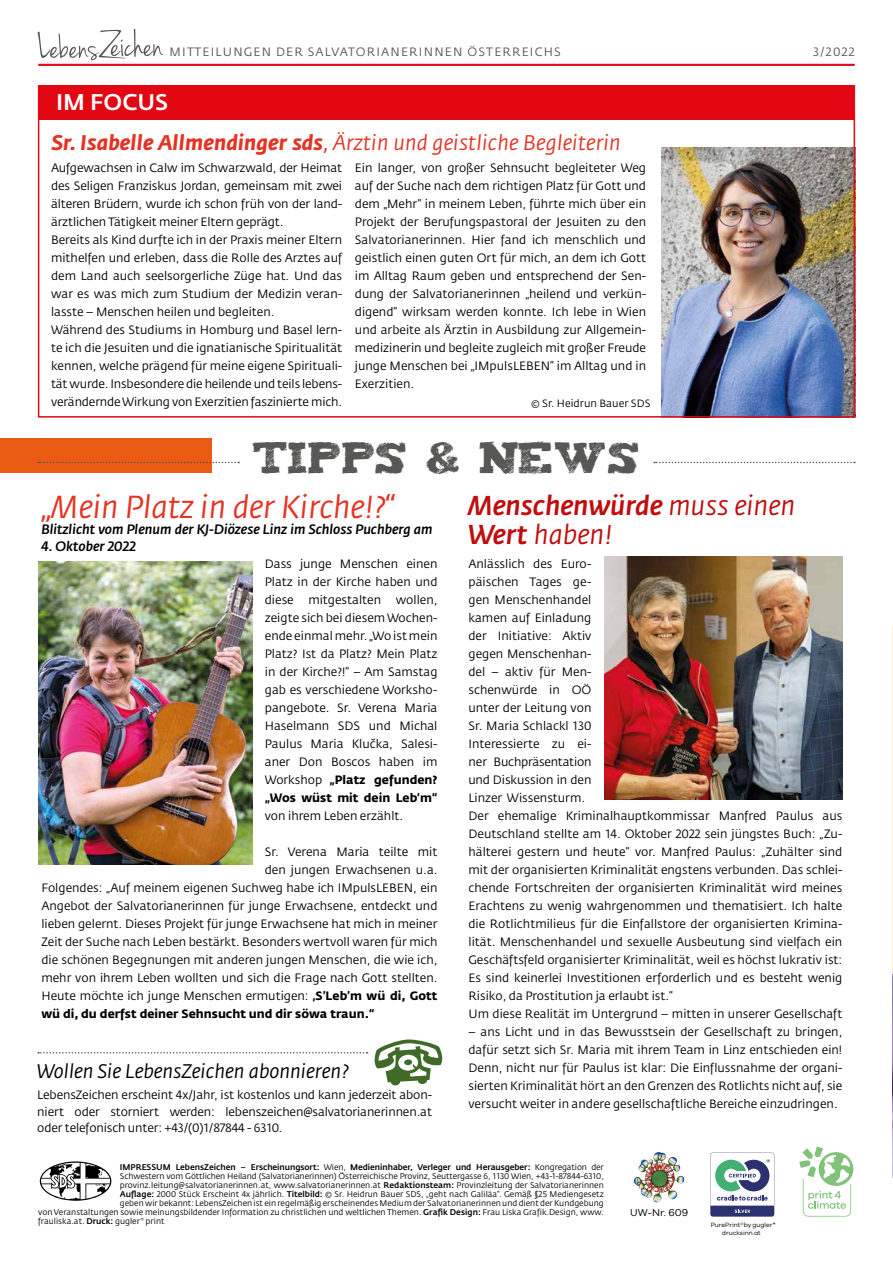
<style>
.page{position:relative;width:893px;height:1263px;background:#fff}
.page>*{position:absolute;margin:0;border:0;box-sizing:border-box;transform-origin:0 0}
.t1{font:36px "Tiza";color:#575756}
.t2{font:italic 31.5px "Fedra Sans CEVA";color:#e53323}
.t3{font:italic 500 27px/28.5px "Fedra Sans CEVA";color:#c00d0e}
.t4{font:500 22.5px "Fedra Sans VA";color:#fff}
.t5{font:italic 21px "Fedra Sans CEVA";letter-spacing:.01em;color:#e53323}
.t6{font:italic 19.5px "Fedra Sans CEVA";color:#000}
.t7{font:italic 500 13.5px "Fedra Sans CEVA";color:#000}
.t8{font:12px/18px "Fedra Sans CEVA";color:#000;text-align:justify}
.t9{font:12px "Fedra Sans CEVA";letter-spacing:.1em;color:#575756}
.t10{font:700 12px "Fedra Sans CEVA";color:#000}
.t11{font:10.5px "Fedra Sans CEVA";letter-spacing:.005em;color:#000}
.t12{font:10.5px "Galano Grotesque";color:#000}
.t13{font:8.25px "Fedra Sans CEVA";color:#000}
.t14{font:500 8.25px "Fedra Sans VA";letter-spacing:-.01em;color:#000}
.t15{font:6.45px/7.9px "Galano Grotesque";color:#000;text-align:center}
.s1{font-weight:700}
.s2{font-weight:400}
.s3{font-family:"Fedra Sans CEVA";font-weight:400}
.s4{font-family:"Fedra Sans VA";font-weight:500}
</style>
<div class="page">
<hr style="left:892px;top:626px;width:1px;height:378px;background:#ffefd0">
<div style="left:0;top:438px;width:211px;height:35px;background:#ea5b13"></div>
<hr style="left:38px;top:64px;width:817px;height:2px;background:#e30613">
<svg style="left:38px;top:462px;width:201px;height:1px"></svg>
<svg style="left:654px;top:462px;width:201px;height:1px"></svg>
<svg style="left:38px;top:29px;width:125px;height:31px"></svg>
<div style="left:38px;top:85px;width:817px;height:34px;background:#e30613"></div>
<svg style="left:40px;top:1161px;width:71px;height:40px"></svg>
<img style="left:648px;top:1152px;width:11px;height:15px">
<svg style="left:799px;top:1146px;width:54px;height:70px"></svg>
<svg style="left:710px;top:1153px;width:64px;height:63px"></svg>
<img style="left:662px;top:147px;width:190px;height:268px">
<div style="left:38px;top:85px;width:817px;height:333px;border:2px solid #e30613"></div>
<svg style="left:38px;top:1039px;width:405px;height:46px"></svg>
<img style="left:604px;top:557px;width:238px;height:242px">
<img style="left:38px;top:561px;width:214px;height:304px">
<img style="left:892px;top:974px;width:1px;height:204px">
<p class="t9" style="left:170px;top:44px;width:393px">MITTEILUNGEN DER SALVATORIANERINNEN ÖSTERREICHS</p>
<p class="t9" style="left:813px;top:44px;width:43px">3/2022</p>
<h3 class="t4" style="left:56px;top:88px;width:114px">IM FOCUS</h3>
<h3 class="t5" style="left:52px;top:129px;width:570px"><span class="s1">Sr. Isabelle Allmendinger sds</span>, Ärztin und geistliche Begleiterin</h3>
<p class="t8" style="left:51px;top:159px;width:293px;text-align:left">Aufgewachsen in Calw im Schwarzwald, der Heimat des Seligen Franziskus Jordan, gemeinsam mit zwei älteren Brüdern, wurde ich schon früh von der land&shy;ärztlichen Tätigkeit meiner Eltern geprägt.<br>Bereits als Kind durfte ich in der Praxis meiner Eltern mithelfen und erleben, dass die Rolle des Arztes auf dem Land auch seelsorgerliche Züge hat. Und das war es was mich zum Studium der Medizin veran&shy;lasste – Menschen heilen und begleiten.<br>Während des Studiums in Homburg und Basel lern&shy;te ich die Jesuiten und die ignatianische Spiritualität kennen, welche prägend für meine eigene Spirituali&shy;tät wurde. Insbesondere die heilende und teils lebens&shy;verändernde Wirkung von Exerzitien faszinierte mich.</p>
<p class="t8" style="left:355px;top:159px;width:293px">Ein langer, von großer Sehnsucht begleiteter Weg auf der Suche nach dem richtigen Platz für Gott und dem „Mehr“ in meinem Leben, führte mich über ein Projekt der Berufungspastoral der Jesuiten zu den Salvatorianerinnen. Hier fand ich menschlich und geistlich einen guten Ort für mich, an dem ich Gott im Alltag Raum geben und entsprechend der Sen&shy;dung der Salvatorianerinnen „heilend und verkün&shy;digend“ wirksam werden konnte. Ich lebe in Wien und arbeite als Ärztin in Ausbildung zur Allgemein&shy;medizinerin und begleite zugleich mit großer Freude junge Menschen bei „IMpulsLEBEN“ im Alltag und in Exerzitien.</p>
<p class="t11" style="left:531px;top:397px;width:121px">© Sr. Heidrun Bauer SDS</p>
<h1 class="t1" style="left:253px;top:429px;width:389px">TIPPS &amp; NEWS</h1>
<h2 class="t2" style="left:41px;top:487px;width:355px">„Mein Platz in der Kirche!?“</h2>
<p class="t7" style="left:41px;top:521px;width:393px">Blitzlicht vom Plenum der KJ-Diözese Linz im Schloss Puchberg am</p>
<p class="t7" style="left:41px;top:538px;width:96px">4. Oktober 2022</p>
<p class="t8" style="left:265px;top:555px;width:174px">Dass junge Menschen einen Platz in der Kirche haben und diese mitgestalten wollen, zeigte sich bei diesem Wochen&shy;ende einmal mehr. „Wo ist mein Platz? Ist da Platz? Mein Platz in der Kirche?!“ – Am Samstag gab es verschiedene Worksho&shy;pangebote. Sr. Verena Maria Haselmann SDS und Michal Paulus Maria Klučka, Salesi&shy;aner Don Boscos haben im Workshop <span class="s1">„Platz gefunden? „Wos wüst mit dein Leb‘m“</span></p>
<p class="t8" style="left:265px;top:807px;width:140px">von ihrem Leben erzählt.</p>
<p class="t8" style="left:265px;top:843px;width:174px">Sr. Verena Maria teilte mit</p>
<p class="t8" style="left:265px;top:861px;width:174px">den jungen Erwachsenen u.a.</p>
<p class="t8" style="left:41px;top:879px;width:398px">Folgendes: „Auf meinem eigenen Suchweg habe ich IMpulsLEBEN, ein</p>
<p class="t8" style="left:41px;top:897px;width:398px">Angebot der Salvatorianerinnen für junge Erwachsene, entdeckt und</p>
<p class="t8" style="left:41px;top:915px;width:398px">lieben gelernt. Dieses Projekt für junge Erwachsene hat mich in meiner</p>
<p class="t8" style="left:41px;top:933px;width:398px">Zeit der Suche nach Leben bestärkt. Besonders wertvoll waren für mich</p>
<p class="t8" style="left:41px;top:951px;width:398px">die schönen Begegnungen mit anderen jungen Menschen, die wie ich,</p>
<p class="t8" style="left:41px;top:969px;width:398px">mehr von ihrem Leben wollten und sich die Frage nach Gott stellten.</p>
<p class="t8" style="left:41px;top:987px;width:398px">Heute möchte ich junge Menschen ermutigen: <span class="s1">‚S’Leb’m wü di, Gott</span></p>
<p class="t10" style="left:41px;top:1006px;width:335px">wü di, du derfst deiner Sehnsucht und dir söwa traun.“</p>
<h3 class="t6" style="left:37px;top:1059px;width:313px">Wollen Sie LebensZeichen abonnieren?</h3>
<p class="t8" style="left:37px;top:1087px;width:396px;line-height:16.5px">LebensZeichen erscheint 4x/Jahr, ist kostenlos und kann jederzeit abon&shy;niert oder storniert werden: lebenszeichen@salvatorianerinnen.at oder telefonisch unter: +43/(0)1/87844 - 6310.</p>
<h3 class="t3" style="left:468px;top:492px;width:328px">Menschenwürde <span class="s2">muss einen<br></span>Wert <span class="s2">haben!</span></h3>
<p class="t8" style="left:468px;top:555px;width:375px;text-align:left">Anlässlich des Euro-<br>päischen Tages ge-<br>gen Menschenhandel<br>kamen auf Einladung<br>der Initiative: Aktiv<br>gegen Menschenhan-<br>del – aktiv für Men-<br>schenwürde in OÖ<br>unter der Leitung von<br>Sr. Maria Schlackl 130<br>Interessierte zu ei-<br>ner Buchpräsentation<br>und Diskussion in den<br>Linzer Wissensturm.<br>Der ehemalige Kriminalhauptkommissar Manfred Paulus aus Deutschland stellte am 14. Oktober 2022 sein jüngstes Buch: „Zu&shy;hälterei gestern und heute“ vor. Manfred Paulus: „Zuhälter sind mit der organisierten Kriminalität engstens verbunden. Das schlei&shy;chende Fortschreiten der organisierten Kriminalität wird meines Erachtens zu wenig wahrgenommen und thematisiert. Ich halte die Rotlichtmilieus für die Einfallstore der organisierten Krimina&shy;lität. Menschenhandel und sexuelle Ausbeutung sind vielfach ein Geschäftsfeld organisierter Kriminalität, weil es höchst lukrativ ist:<br>Es sind keinerlei Investitionen erforderlich und es besteht wenig Risiko, da Prostitution ja erlaubt ist.“<br>Um diese Realität im Untergrund – mitten in unserer Gesellschaft</p>
<p class="t8" style="left:468px;top:1023px;width:375px">– ans Licht und in das Bewusstsein der Gesellschaft zu bringen, dafür setzt sich Sr. Maria mit ihrem Team in Linz entschieden ein!<br>Denn, nicht nur für Paulus ist klar: Die Einflussnahme der organi&shy;sierten Kriminalität hört an den Grenzen des Rotlichts nicht auf, sie versucht weiter in andere gesellschaftliche Bereiche einzudringen.</p>
<p class="t14" style="left:120px;top:1161px;width:485px">IMPRESSUM LebensZeichen – Erscheinungsort: <span class="s3">Wien,</span> Medieninhaber, Verleger und Herausgeber: <span class="s3">Kongregation der</span></p>
<p class="t13" style="left:120px;top:1170px;width:486px">Schwestern vom Göttlichen Heiland (Salvatorianerinnen) Österreichische Provinz, Seuttergasse 6, 1130 Wien, +43-1-87844-6310,</p>
<p class="t13" style="left:120px;top:1179px;width:485px">provinz.leitung@salvatorianerinnen.at, www.salvatorianerinnen.at <span class="s4">Redaktionsteam:</span> Provinzleitung der Salvatorianerinnen</p>
<p class="t13" style="left:120px;top:1188px;width:485px"><span class="s4">Auflage:</span> 2000 Stück Erscheint 4x jährlich. <span class="s4">Titelbild:</span> © Sr. Heidrun Bauer SDS, „geht nach Galiläa“. Gemäß §25 Mediengesetz</p>
<p class="t13" style="left:120px;top:1197px;width:485px">geben wir bekannt: LebensZeichen ist ein regelmäßig erscheinendes Medium der Salvatorianerinnen und dient der Kundgebung</p>
<p class="t13" style="left:38px;top:1206px;width:567px">von Veranstaltungen sowie meinungsbildender Information zu christlichen und weltlichen Themen. <span class="s4">Grafik Design:</span> Frau Liska Grafik.Design, www.</p>
<p class="t13" style="left:38px;top:1215px;width:128px">frauliska.at. <span class="s4">Druck:</span> gugler* print</p>
<p class="t12" style="left:630px;top:1207px;width:60px">UW-Nr. 609</p>
<p class="t15" style="left:711px;top:1221px;width:66px">PurePrint®bygugler* drucksinn.at</p>
</div>
